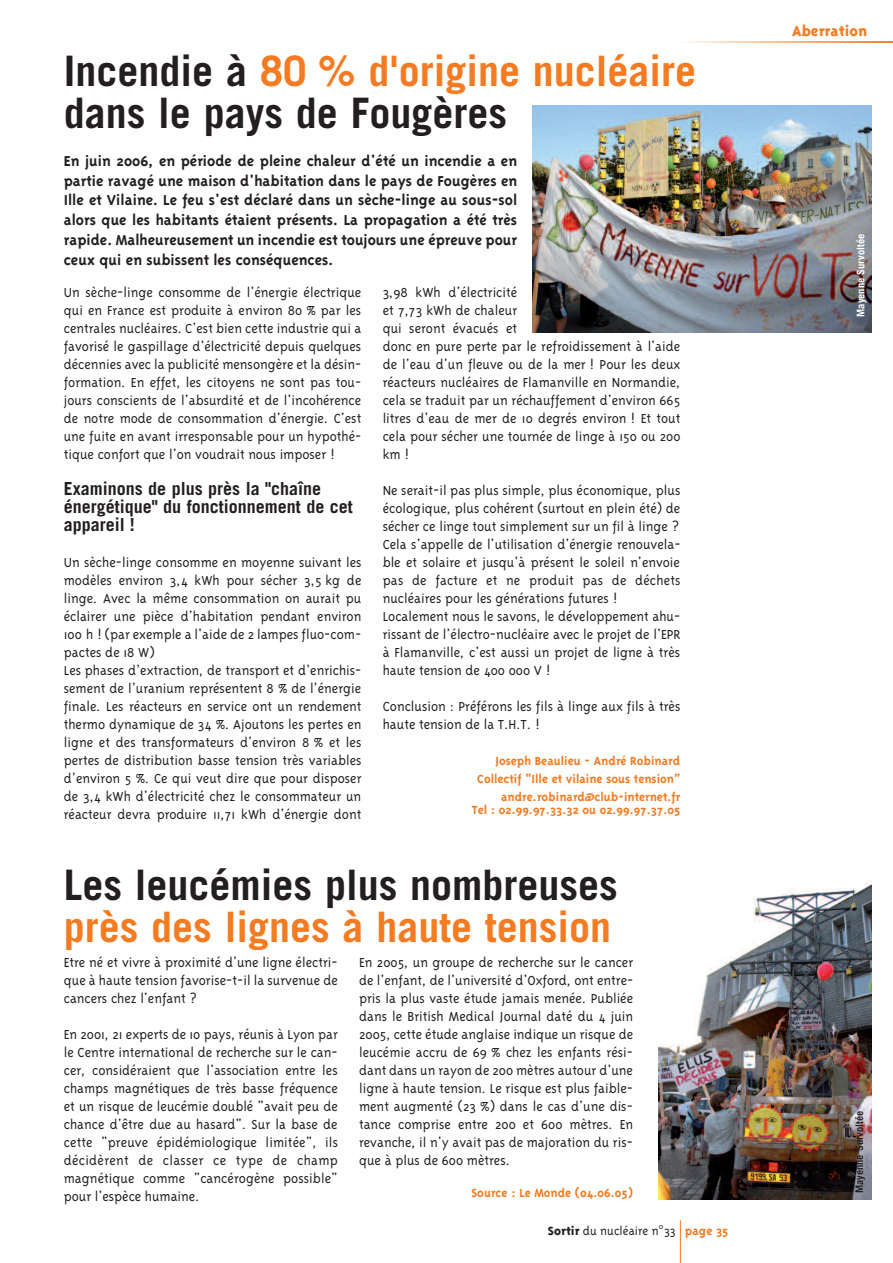
<style>
.page{position:relative;width:893px;height:1263px;background:#fff}
.page>*{position:absolute;margin:0;border:0;box-sizing:border-box;transform-origin:0 0}
.t1{font:700 42px/42px "Trade Gothic";color:#231f20}
.t2{font:700 42px "Trade Gothic";color:#f47b21}
.t3{font:700 18px/18px "Trade Gothic";color:#231f20}
.t4{font:700 16.5px/19.8px "Triplex";color:#231f20;text-align:justify}
.t5{font:800 16.5px "Triplex";color:#f47b21}
.t6{font:300 15px/18px "Triplex";color:#231f20;text-align:justify}
.t7{font:700 13.5px/18px "Triplex";color:#f47b21;text-align:right}
.t8{font:300 13.5px "Triplex";color:#231f20}
.t9{font:700 10.5px "Trade Gothic";color:#fff}
.t10{font:700 10.5px "Trade Gothic";color:#231f20}
.s1{color:#f47b21}
.s2{font-weight:800}
.s3{font-family:"Trade Gothic";font-weight:400}
.s4{font-weight:700;color:#f47b21}
</style>
<div class="page">
<hr style="left:680px;top:1220px;width:1px;height:43px;background:#f47b21">
<svg style="left:686px;top:41px;width:207px;height:2px"></svg>
<img style="left:532px;top:106px;width:340px;height:227px">
<img style="left:658px;top:880px;width:214px;height:319px">
<h1 class="t1" style="left:64px;top:53px;width:634px">Incendie à <span class="s1">80 % d'origine nucléaire </span>dans le pays de Fougères</h1>
<p class="t4" style="left:64px;top:150px;width:455px">En juin 2006, en période de pleine chaleur d'été un incendie a en partie ravagé une maison d'habitation dans le pays de Fougères en Ille et Vilaine. Le feu s'est déclaré dans un sèche-linge au sous-sol alors que les habitants étaient présents. La propagation a été très rapide. Malheureusement un incendie est toujours une épreuve pour ceux qui en subissent les conséquences.</p>
<p class="t6" style="left:64px;top:282px;width:299px">Un sèche-linge consomme de l'énergie électrique qui en France est produite à environ 80 % par les centrales nucléaires. C'est bien cette industrie qui a favorisé le gaspillage d'électricité depuis quelques décennies avec la publicité mensongère et la désin&shy;formation. En effet, les citoyens ne sont pas tou&shy;jours conscients de l'absurdité et de l'incohérence de notre mode de consommation d'énergie. C'est une fuite en avant irresponsable pour un hypothé&shy;tique confort que l'on voudrait nous imposer !</p>
<p class="t3" style="left:64px;top:481px;width:291px">Examinons de plus près la "chaîne énergétique" du fonctionnement de cet appareil !</p>
<p class="t6" style="left:64px;top:552px;width:299px;text-align:left">Un sèche-linge consomme en moyenne suivant les modèles environ 3,4 kWh pour sécher 3,5 kg de linge. Avec la même consommation on aurait pu éclairer une pièce d'habitation pendant environ 100 h ! (par exemple a l'aide de 2 lampes fluo-com&shy;pactes de 18 W)<br>Les phases d’extraction, de transport et d’enrichis&shy;sement de l’uranium représentent 8 % de l’énergie finale. Les réacteurs en service ont un rendement thermo dynamique de 34 %. Ajoutons les pertes en ligne et des transformateurs d'environ 8 % et les pertes de distribution basse tension très variables d’environ 5 %. Ce qui veut dire que pour disposer de 3,4 kWh d'électricité chez le consommateur un réacteur devra produire 11,71 kWh d'énergie dont</p>
<p class="t6" style="left:383px;top:282px;width:299px;text-align:left">3,98 kWh d'électricité<br>et 7,73 kWh de chaleur<br>qui seront évacués et<br>donc en pure perte par le refroidissement à l'aide de l'eau d'un fleuve ou de la mer ! Pour les deux réacteurs nucléaires de Flamanville en Normandie, cela se traduit par un réchauffement d'environ 665 litres d'eau de mer de 10 degrés environ ! Et tout cela pour sécher une tournée de linge à 150 ou 200 km !</p>
<p class="t6" style="left:383px;top:480px;width:300px;text-align:left">Ne serait-il pas plus simple, plus économique, plus écologique, plus cohérent (surtout en plein été) de sécher ce linge tout simplement sur un fil à linge ?<br>Cela s'appelle de l'utilisation d'énergie renouvela&shy;ble et solaire et jusqu'à présent le soleil n'envoie pas de facture et ne produit pas de déchets nucléaires pour les générations futures !<br>Localement nous le savons, le développement ahu&shy;rissant de l'électro-nucléaire avec le projet de l'EPR à Flamanville, c'est aussi un projet de ligne à très haute tension de 400 000 V !</p>
<p class="t6" style="left:383px;top:696px;width:299px">Conclusion : Préférons les fils à linge aux fils à très haute tension de la T.H.T. !</p>
<p class="t7" style="left:477px;top:751px;width:205px">Joseph Beaulieu - André Robinard<br>Collectif “Ille et vilaine sous tension” andre.robinard@club-internet.fr</p>
<p class="t7" style="left:472px;top:800px;width:210px">Tel : 02.99.97.33.32 ou 02.99.97.37.05</p>
<h1 class="t1" style="left:64px;top:868px;width:556px">Les leucémies plus nombreuses</h1>
<h1 class="t2" style="left:64px;top:912px;width:549px">près des lignes à haute tension</h1>
<p class="t6" style="left:64px;top:953px;width:276px">Etre né et vivre à proximité d'une ligne électri&shy;que à haute tension favorise-t-il la survenue de cancers chez l'enfant ?</p>
<p class="t6" style="left:64px;top:1025px;width:276px">En 2001, 21 experts de 10 pays, réunis à Lyon par le Centre international de recherche sur le can&shy;cer, considéraient que l'association entre les champs magnétiques de très basse fréquence et un risque de leucémie doublé "avait peu de chance d'être due au hasard". Sur la base de cette "preuve épidémiologique limitée", ils décidèrent de classer ce type de champ magnétique comme "cancérogène possible" pour l'espèce humaine.</p>
<p class="t6" style="left:359px;top:953px;width:276px">En 2005, un groupe de recherche sur le cancer de l'enfant, de l'université d'Oxford, ont entre&shy;pris la plus vaste étude jamais menée. Publiée dans le British Medical Journal daté du 4 juin 2005, cette étude anglaise indique un risque de leucémie accru de 69 % chez les enfants rési&shy;dant dans un rayon de 200 mètres autour d'une ligne à haute tension. Le risque est plus faible&shy;ment augmenté (23 %) dans le cas d'une dis&shy;tance comprise entre 200 et 600 mètres. En revanche, il n'y avait pas de majoration du ris&shy;que à plus de 600 mètres.</p>
<p class="t7" style="left:471px;top:1184px;width:163px">Source : Le Monde (04.06.05)</p>
<p class="t8" style="left:548px;top:1223px;width:182px"><span class="s2">Sortir</span> du nucléaire n<span class="s3">°</span>33 <span class="s4">page 35</span></p>
<p class="t5" style="left:792px;top:21px;width:77px">Aberration</p>
<p class="t9" style="left:857px;top:317px;width:85px;rotate:-90deg">Mayenne Survoltée</p>
<p class="t10" style="left:855px;top:1193px;width:85px;rotate:-90deg">Mayenne Survoltée</p>
</div>
